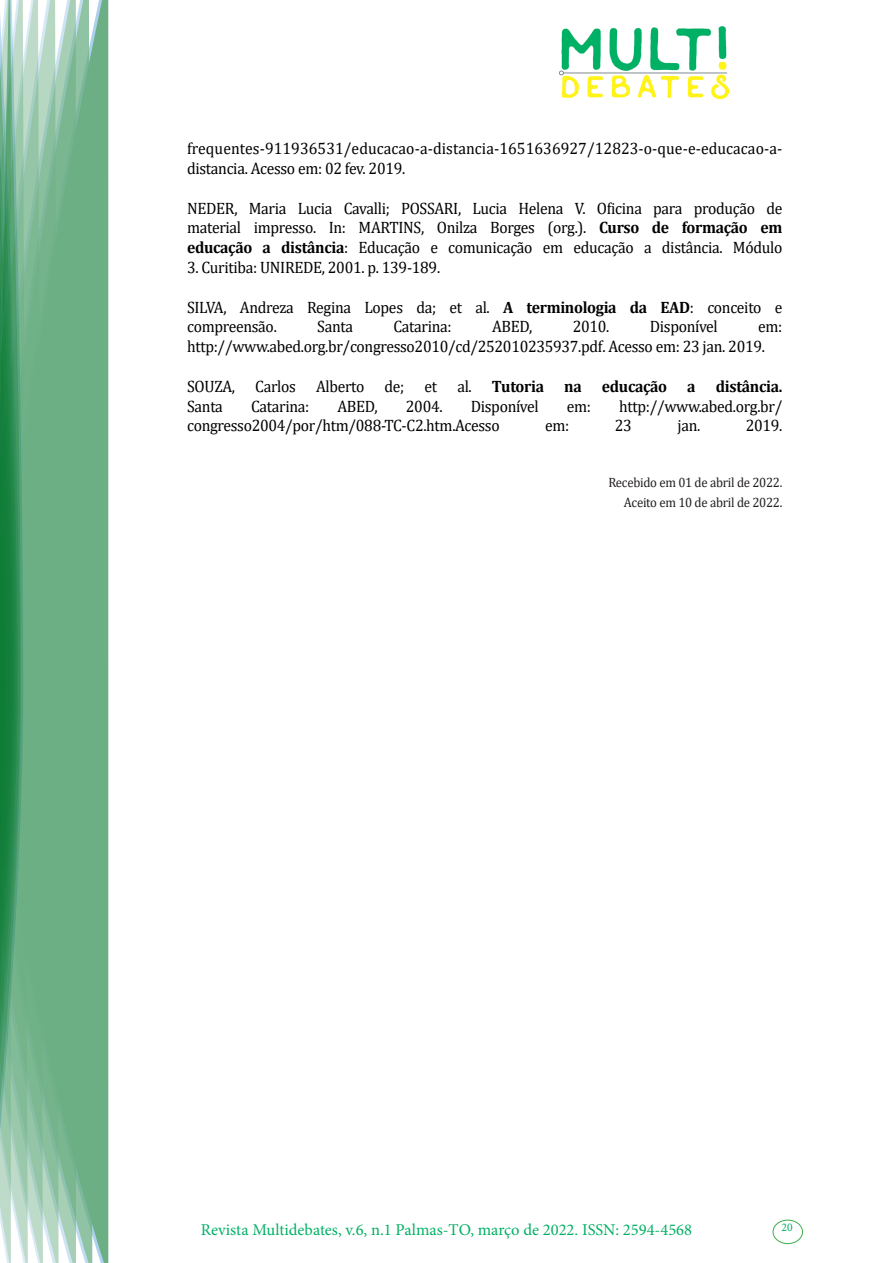
<style>
.page{position:relative;width:893px;height:1263px;background:#fff}
.page>*{position:absolute;margin:0;border:0;box-sizing:border-box;transform-origin:0 0}
.texto{font:16.5px/19.8px "Cambria";letter-spacing:-.02em;color:#000;scale:.95 1}
.texto-2{font:16.5px/19.8px "Cambria";letter-spacing:.005em;color:#000;scale:.95 1}
.t1{font:16.5px "Minion Pro";color:#00b064}
.texto-3{font:13.5px "Cambria";letter-spacing:-.02em;color:#231f20;scale:.95 1}
.t2{font:11.7px "Minion Pro";color:#00b064}
.s1{font-weight:700}
</style>
<div class="page">
<img style="left:559px;top:26px;width:169px;height:72px">
<div style="left:95px;top:0;width:14px;height:1263px;background:#6caf84"></div>
<svg style="left:79px;top:0;width:16px;height:1263px;background:#71b289"></svg>
<svg style="left:62px;top:0;width:17px;height:1263px;background:#75b48c"></svg>
<svg style="left:45px;top:0;width:17px;height:1263px;background:#7cb792"></svg>
<svg style="left:30px;top:0;width:15px;height:1263px;background:#80ba96"></svg>
<svg style="left:0;top:0;width:30px;height:1263px;background:#61a97f"></svg>
<div style="left:772px;top:1219px;width:31px;height:25px;border:1px solid #40ae49;border-radius:50%"></div>
<p class="texto-2" style="left:187px;top:139px;width:628px">frequentes-911936531/educacao-a-distancia-1651636927/12823-o-que-e-educacao-a&shy;distancia. Acesso em: 02 fev. 2019.</p>
<p class="texto" style="left:187px;top:198px;width:628px;text-align:justify">NEDER, Maria Lucia Cavalli; POSSARI, Lucia Helena V. Oficina para produção de material impresso. In: MARTINS, Onilza Borges (org.). <span class="s1">Curso de formação em educação a distância</span>: Educação e comunicação em educação a distância. Módulo</p>
<p class="texto" style="left:187px;top:257px;width:268px">3. Curitiba: UNIREDE, 2001. p. 139-189.</p>
<p class="texto" style="left:187px;top:297px;width:628px">SILVA, Andreza Regina Lopes da; et al. <span class="s1">A terminologia da EAD</span>: conceito e compreensão.</p>
<p class="texto" style="left:317px;top:317px;width:39px">Santa</p>
<p class="texto" style="left:393px;top:317px;width:63px">Catarina:</p>
<p class="texto" style="left:492px;top:317px;width:44px">ABED,</p>
<p class="texto" style="left:573px;top:317px;width:40px">2010.</p>
<p class="texto" style="left:650px;top:317px;width:73px">Disponível</p>
<p class="texto" style="left:187px;top:317px;width:628px;text-indent:571px">em: http://www.abed.org.br/congresso2010/cd/252010235937.pdf. Acesso em: 23 jan. 2019.</p>
<p class="texto" style="left:187px;top:376px;width:628px">SOUZA, Carlos Alberto de; et al. <span class="s1">Tutoria na educação a distância.<br></span>Santa</p>
<p class="texto" style="left:251px;top:396px;width:63px">Catarina:</p>
<p class="texto" style="left:337px;top:396px;width:44px">ABED,</p>
<p class="texto" style="left:406px;top:396px;width:40px">2004.</p>
<p class="texto" style="left:471px;top:396px;width:73px">Disponível</p>
<p class="texto" style="left:567px;top:396px;width:27px">em:</p>
<p class="texto" style="left:619px;top:396px;width:173px">http://www.abed.org.br/</p>
<p class="texto" style="left:187px;top:416px;width:331px">congresso2004/por/htm/088-TC-C2.htm.Acesso</p>
<p class="texto" style="left:545px;top:416px;width:27px">em:</p>
<p class="texto" style="left:615px;top:416px;width:19px">23</p>
<p class="texto" style="left:677px;top:416px;width:26px">jan.</p>
<p class="texto" style="left:746px;top:416px;width:40px">2019.</p>
<p class="texto-3" style="left:608px;top:475px;width:185px">Recebido em 01 de abril de 2022.</p>
<p class="texto-3" style="left:624px;top:494px;width:168px">Aceito em 10 de abril de 2022.</p>
<p class="t1" style="left:201px;top:1218px;width:493px">Revista Multidebates, v.6, n.1 Palmas-TO, março de 2022. ISSN: 2594-4568</p>
<p class="t2" style="left:781px;top:1219px;width:13px">20</p>
</div>
